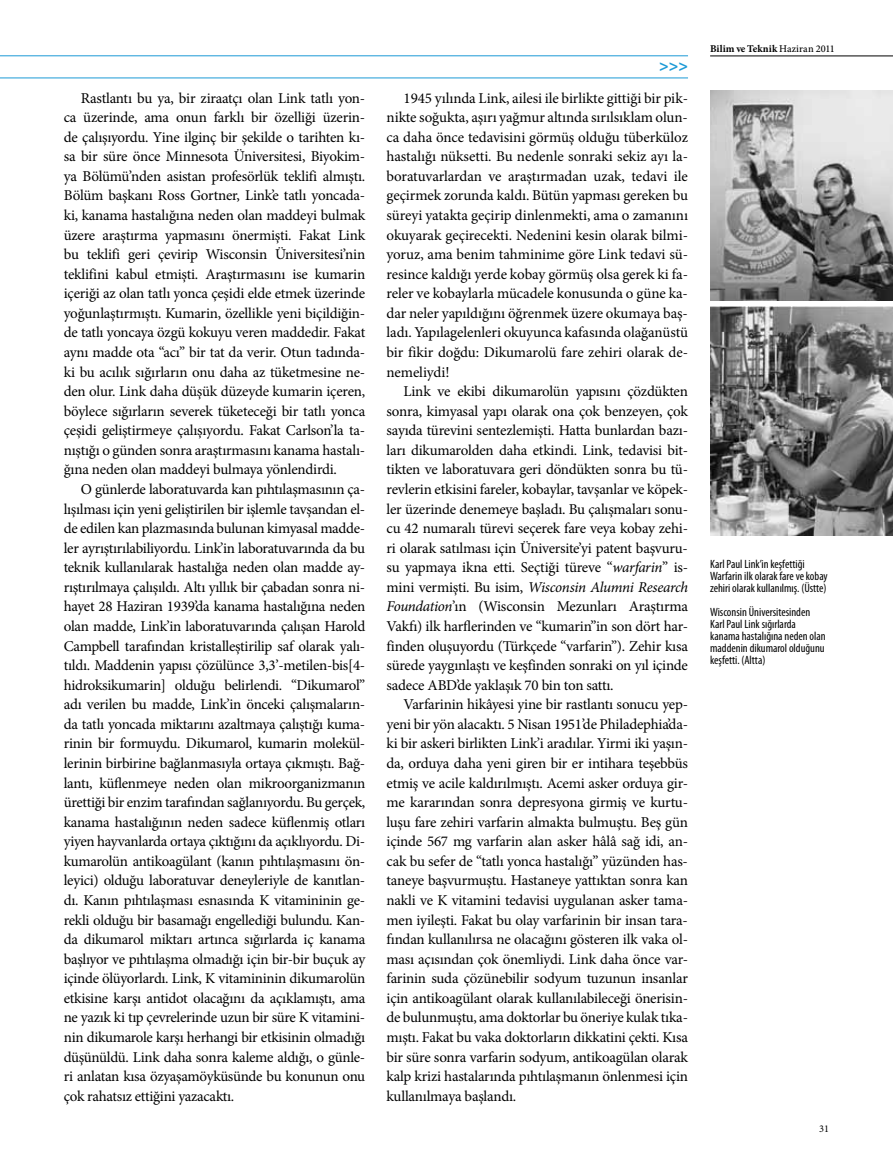
<style>
.page{position:relative;width:893px;height:1170px;background:#fff}
.page>*{position:absolute;margin:0;border:0;box-sizing:border-box;transform-origin:0 0}
.t1{font:700 16.2px "Myriad Pro";color:#1c9ad6}
.t2{font:15px/19.5px "Minion Pro";letter-spacing:-.015em;color:#000;text-align:justify}
.t3{font:condensed 12px/12px "Myriad Pro";color:#000}
.t4{font:700 10.35px "Minion Pro";letter-spacing:.005em;color:#000}
.t5{font:10.35px "Minion Pro";color:#000}
.s1{font-style:italic}
.s2{font-weight:500}
</style>
<div class="page">
<hr style="left:0;top:56px;width:688px;height:1px;background:#1c9ad6">
<hr style="left:710px;top:56px;width:183px;height:1px;background:#000">
<hr style="left:0;top:78px;width:688px;height:1px;background:#1c9ad6">
<img style="left:710px;top:91px;width:183px;height:209px">
<img style="left:710px;top:306px;width:183px;height:229px">
<p class="t2" style="left:64px;top:88px;width:303px;text-indent:17px">Rastlantı bu ya, bir ziraatçı olan Link tatlı yon&shy;ca üzerinde, ama onun farklı bir özelliği üzerin&shy;de çalışıyordu. Yine ilginç bir şekilde o tarihten kı&shy;sa bir süre önce Minnesota Üniversitesi, Biyokim&shy;ya Bölümü’nden asistan profesörlük teklifi almıştı.<br>Bölüm başkanı Ross Gortner, Link’e tatlı yoncada&shy;ki, kanama hastalığına neden olan maddeyi bulmak üzere araştırma yapmasını önermişti. Fakat Link bu teklifi geri çevirip Wisconsin Üniversitesi’nin teklifini kabul etmişti. Araştırmasını ise kumarin içeriği az olan tatlı yonca çeşidi elde etmek üzerinde yoğunlaştırmıştı. Kumarin, özellikle yeni biçildiğin&shy;de tatlı yoncaya özgü kokuyu veren maddedir. Fakat aynı madde ota “acı” bir tat da verir. Otun tadında&shy;ki bu acılık sığırların onu daha az tüketmesine ne&shy;den olur. Link daha düşük düzeyde kumarin içeren, böylece sığırların severek tüketeceği bir tatlı yonca çeşidi geliştirmeye çalışıyordu. Fakat Carlson’la ta&shy;nıştığı o günden sonra araştırmasını kanama hastalı&shy;ğına neden olan maddeyi bulmaya yönlendirdi.</p>
<p class="t2" style="left:64px;top:479px;width:303px;text-indent:17px">O günlerde laboratuvarda kan pıhtılaşmasının ça&shy;lışılması için yeni geliştirilen bir işlemle tavşandan el&shy;de edilen kan plazmasında bulunan kimyasal madde&shy;ler ayrıştırılabiliyordu. Link’in laboratuvarında da bu teknik kullanılarak hastalığa neden olan madde ay&shy;rıştırılmaya çalışıldı. Altı yıllık bir çabadan sonra ni&shy;hayet 28 Haziran 1939’da kanama hastalığına neden olan madde, Link’in laboratuvarında çalışan Harold Campbell tarafından kristalleştirilip saf olarak yalı&shy;tıldı. Maddenin yapısı çözülünce 3,3’-metilen-bis[4- hidroksikumarin] olduğu belirlendi. “Dikumarol” adı verilen bu madde, Link’in önceki çalışmaların&shy;da tatlı yoncada miktarını azaltmaya çalıştığı kuma&shy;rinin bir formuydu. Dikumarol, kumarin molekül&shy;lerinin birbirine bağlanmasıyla ortaya çıkmıştı. Bağ&shy;lantı, küflenmeye neden olan mikroorganizmanın ürettiği bir enzim tarafından sağlanıyordu. Bu gerçek, kanama hastalığının neden sadece küflenmiş otları yiyen hayvanlarda ortaya çıktığını da açıklıyordu. Di&shy;kumarolün antikoagülant (kanın pıhtılaşmasını ön&shy;leyici) olduğu laboratuvar deneyleriyle de kanıtlan&shy;dı. Kanın pıhtılaşması esnasında K vitamininin ge&shy;rekli olduğu bir basamağı engellediği bulundu. Kan&shy;da dikumarol miktarı artınca sığırlarda iç kanama başlıyor ve pıhtılaşma olmadığı için bir-bir buçuk ay içinde ölüyorlardı. Link, K vitamininin dikumarolün etkisine karşı antidot olacağını da açıklamıştı, ama ne yazık ki tıp çevrelerinde uzun bir süre K vitamini&shy;nin dikumarole karşı herhangi bir etkisinin olmadığı düşünüldü. Link daha sonra kaleme aldığı, o günle&shy;ri anlatan kısa özyaşamöyküsünde bu konunun onu çok rahatsız ettiğini yazacaktı.</p>
<p class="t1" style="left:659px;top:55px;width:30px">&gt;&gt;&gt;</p>
<p class="t2" style="left:387px;top:88px;width:303px;text-indent:17px">1945 yılında Link, ailesi ile birlikte gittiği bir pik&shy;nikte soğukta, aşırı yağmur altında sırılsıklam olun&shy;ca daha önce tedavisini görmüş olduğu tüberküloz hastalığı nüksetti. Bu nedenle sonraki sekiz ayı la&shy;boratuvarlardan ve araştırmadan uzak, tedavi ile geçirmek zorunda kaldı. Bütün yapması gereken bu süreyi yatakta geçirip dinlenmekti, ama o zamanını okuyarak geçirecekti. Nedenini kesin olarak bilmi&shy;yoruz, ama benim tahminime göre Link tedavi sü&shy;resince kaldığı yerde kobay görmüş olsa gerek ki fa&shy;reler ve kobaylarla mücadele konusunda o güne ka&shy;dar neler yapıldığını öğrenmek üzere okumaya baş&shy;ladı. Yapılagelenleri okuyunca kafasında olağanüstü bir fikir doğdu: Dikumarolü fare zehiri olarak de&shy;nemeliydi!</p>
<p class="t2" style="left:387px;top:381px;width:303px;text-indent:17px">Link ve ekibi dikumarolün yapısını çözdükten sonra, kimyasal yapı olarak ona çok benzeyen, çok sayıda türevini sentezlemişti. Hatta bunlardan bazı&shy;ları dikumarolden daha etkindi. Link, tedavisi bit&shy;tikten ve laboratuvara geri döndükten sonra bu tü&shy;revlerin etkisini fareler, kobaylar, tavşanlar ve köpek&shy;ler üzerinde denemeye başladı. Bu çalışmaları sonu&shy;cu 42 numaralı türevi seçerek fare veya kobay zehi&shy;ri olarak satılması için Üniversite’yi patent başvuru&shy;su yapmaya ikna etti. Seçtiği türeve “<span class="s1">warfarin</span>” is&shy;mini vermişti. Bu isim, <span class="s1">Wisconsin Alumni Research Foundation</span>’ın (Wisconsin Mezunları Araştırma Vakfı) ilk harflerinden ve “kumarin”in son dört har&shy;finden oluşuyordu (Türkçede “varfarin”). Zehir kısa sürede yaygınlaştı ve keşfinden sonraki on yıl içinde sadece ABD’de yaklaşık 70 bin ton sattı.</p>
<p class="t2" style="left:387px;top:694px;width:303px;text-indent:17px">Varfarinin hikâyesi yine bir rastlantı sonucu yep&shy;yeni bir yön alacaktı. 5 Nisan 1951’de Philadephia’da&shy;ki bir askeri birlikten Link’i aradılar. Yirmi iki yaşın&shy;da, orduya daha yeni giren bir er intihara teşebbüs etmiş ve acile kaldırılmıştı. Acemi asker orduya gir&shy;me kararından sonra depresyona girmiş ve kurtu&shy;luşu fare zehiri varfarin almakta bulmuştu. Beş gün içinde 567 mg varfarin alan asker hâlâ sağ idi, an&shy;cak bu sefer de “tatlı yonca hastalığı” yüzünden has&shy;taneye başvurmuştu. Hastaneye yattıktan sonra kan nakli ve K vitamini tedavisi uygulanan asker tama&shy;men iyileşti. Fakat bu olay varfarinin bir insan tara&shy;fından kullanılırsa ne olacağını gösteren ilk vaka ol&shy;ması açısından çok önemliydi. Link daha önce var&shy;farinin suda çözünebilir sodyum tuzunun insanlar için antikoagülant olarak kullanılabileceği önerisin&shy;de bulunmuştu, ama doktorlar bu öneriye kulak tıka&shy;mıştı. Fakat bu vaka doktorların dikkatini çekti. Kısa bir süre sonra varfarin sodyum, antikoagülan olarak kalp krizi hastalarında pıhtılaşmanın önlenmesi için kullanılmaya başlandı.</p>
<p class="t4" style="left:710px;top:41px;width:126px">Bilim ve Teknik <span class="s2">Haziran 2011</span></p>
<p class="t3" style="left:710px;top:557px;width:119px">Karl Paul Link’in keşfettiği<br>Warfarin ilk olarak fare ve kobay zehiri olarak kullanılmış. (Üstte)</p>
<p class="t3" style="left:710px;top:605px;width:117px">Wisconsin Üniversitesinden<br>Karl Paul Link sığırlarda kanama hastalığına neden olan maddenin dikumarol olduğunu keşfetti. (Altta)</p>
<p class="t5" style="left:819px;top:1121px;width:11px">31</p>
</div>
